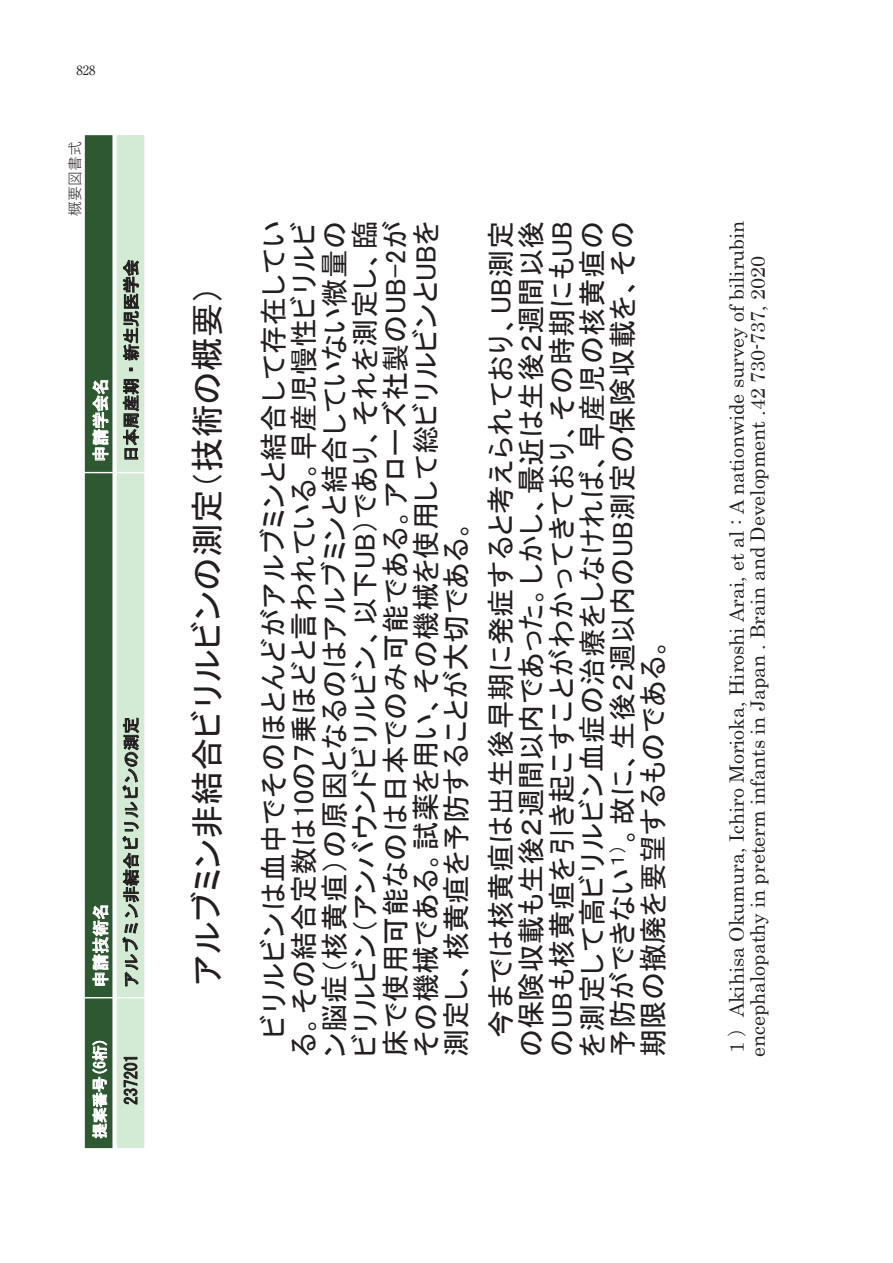
<style>
.page{position:relative;width:893px;height:1263px;background:#fff}
.page>*{position:absolute;margin:0;border:0;box-sizing:border-box;transform-origin:0 0}
.t1{font:33.9px "MS P Gothic";color:#231f20}
.t2{font:28.2px/30.5px "MS P Gothic";letter-spacing:.005em;color:#231f20;text-align:justify}
.t3{font:19.8px/21.1px "Century";color:#231f20}
.t4{font:16.95px "MS Gothic";color:#231f20}
.t5{font:16.95px "MS Gothic";color:#fff}
.t6{font:15.6px "MS Gothic";color:#fff}
.t7{font:14.85px "Yu Gothic";color:#231f20}
.t8{font:12.75px "Ryumin Pro";color:#231f20}
.s1{font-family:"MS Mincho"}
</style>
<div class="page">
<div style="left:84px;top:998px;width:31px;height:151px;background:#2e5831"></div>
<div style="left:84px;top:473px;width:31px;height:525px;background:#2e5831"></div>
<div style="left:84px;top:134px;width:31px;height:339px;background:#2e5831"></div>
<div style="left:115px;top:998px;width:30px;height:151px;background:#d3ead4"></div>
<div style="left:115px;top:473px;width:30px;height:525px;background:#d3ead4"></div>
<div style="left:115px;top:134px;width:30px;height:339px;background:#d3ead4"></div>
<hr style="left:83px;top:997px;width:63px;height:1px;background:#fff">
<hr style="left:83px;top:472px;width:63px;height:1px;background:#fff">
<div style="left:112px;top:134px;width:5px;height:1015px;background:#fff"></div>
<hr style="left:83px;top:1148px;width:63px;height:1px;background:#fff">
<hr style="left:83px;top:134px;width:63px;height:1px;background:#fff">
<hr style="left:83px;top:134px;width:2px;height:1015px;background:#fff">
<hr style="left:144px;top:134px;width:2px;height:1015px;background:#fff">
<p class="t8" style="left:77px;top:60px;width:21px">828</p>
<p class="t7" style="left:61px;top:216px;width:76px;rotate:-90deg">概要図書式</p>
<p class="t5" style="left:92px;top:462px;width:86px;rotate:-90deg">申請学会名</p>
<p class="t4" style="left:123px;top:462px;width:205px;rotate:-90deg">日本周産期・新生児医学会</p>
<p class="t5" style="left:92px;top:987px;width:86px;rotate:-90deg">申請技術名</p>
<p class="t4" style="left:123px;top:987px;width:272px;rotate:-90deg">アルブミン非結合ビリルビンの測定</p>
<p class="t6" style="left:92px;top:1139px;width:103px;rotate:-90deg">提案番号(6桁)</p>
<p class="t4" style="left:123px;top:1105px;width:52px;rotate:-90deg">237201</p>
<p class="t1" style="left:190px;top:985px;width:701px;rotate:-90deg">アルブミン非結合ビリルビンの測定（技術の概要）</p>
<p class="t2" style="left:258px;top:1057px;width:838px;text-indent:20px;rotate:-90deg">ビリルビンは血中でそのほとんどがアルブミンと結合して存在している。その結合定数は10の７乗ほどと言われている。早産児慢性ビリルビン脳症（核黄疸）の原因となるのはアルブミンと結合していない微量のビリルビン（アンバウンドビリルビン、以下UB）であり、それを測定し、臨床で使用可能なのは日本でのみ可能である。アローズ社製のUB-2がその機械である。試薬を用い、その機械を使用して総ビリルビンとUBを測定し、核黄疸を予防することが大切である。</p>
<p class="t2" style="left:485px;top:1057px;width:838px;text-indent:19px;rotate:-90deg">今までは核黄疸は出生後早期に発症すると考えられており、UB測定の保険収載も生後２週間以内であった。しかし、最近は生後２週間以後のUBも核黄疸を引き起こすことがわかってきており、その時期にもUBを測定して高ビリルビン血症の治療をしなければ、早産児の核黄疸の予防ができない<sup>１）</sup>。故に、生後２週以内のUB測定の保険収載を、その期限の撤廃を要望するものである。</p>
<p class="t3" style="left:724px;top:1057px;width:838px;rotate:-90deg"><span class="s1">１）</span>Akihisa Okumura, Ichiro Morioka, Hiroshi Arai, et al : A nationwide survey of bilirubin encephalopathy in preterm infants in Japan . Brain and Development .42 730-737, 2020</p>
</div>
